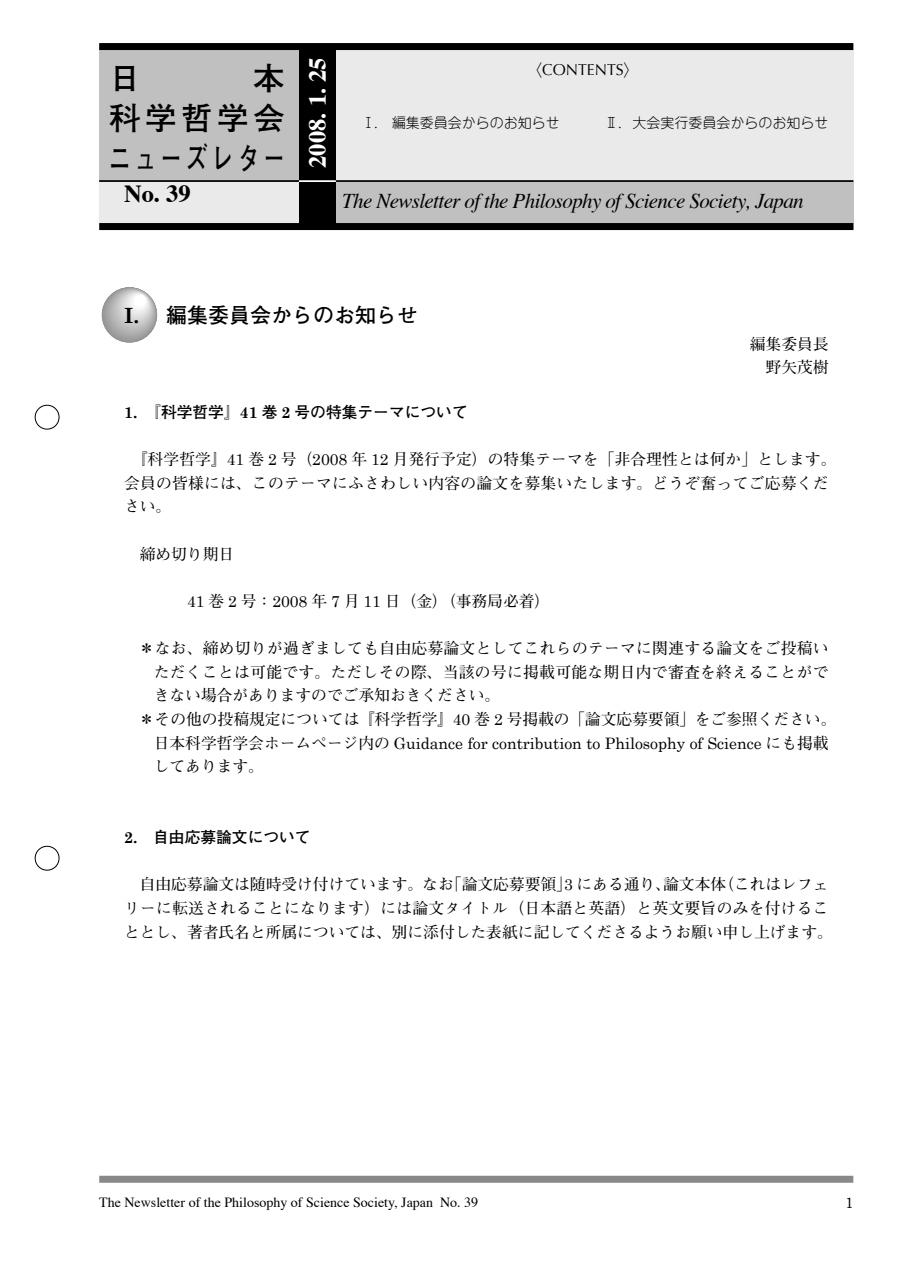
<style>
.page{position:relative;width:903px;height:1275px;background:#fff}
.page>*{position:absolute;margin:0;border:0;box-sizing:border-box;transform-origin:0 0}
.t1{font:700 31.5px "Futo Go B101 Pro";letter-spacing:.2em;color:#000}
.t2{font:700 31.5px "Futo Go B101 Pro";letter-spacing:.2em;color:#000;scale:.68 1}
.t3{font:700 24.5px "Times";color:#fff}
.t4{font:700 24.5px "Times";color:#000}
.t5{font:italic 21px "Times";letter-spacing:-.03em;color:#000}
.t6{font:700 21px "Futo Go B101 Pro";color:#000}
.本文{font:700 15.75px/23.6px "Futo Min A101 Pro";letter-spacing:.005em;color:#000}
.本文-1{font:700 15.75px/23.6px "Futo Min A101 Pro";color:#000;text-align:justify}
.見出し{font:700 15.75px "Futo Go B101 Pro";color:#000}
.t7{font:15.75px "Optima";color:#000}
.大会報告-報告名{font:700 15.75px "Futo Min A101 Pro";color:#000}
.t8{font:14px "Times";color:#000}
.t9{font:300 14px "Jun 101 Pro";color:#000}
.t10{font:700 14px "Futo Min A101 Pro";color:#000}
.s1{font-family:"Futo Min A101 Pro";font-weight:700}
.s2{font-family:"Century Schoolbook"}
.s3{font-family:"Century Schoolbook";font-weight:400}
</style>
<div class="page">
<div style="left:99px;top:1176px;width:754px;height:7px;background:#888"></div>
<div style="left:35px;top:405px;width:24px;height:25px;border:1px solid #000;border-radius:50%"></div>
<div style="left:35px;top:846px;width:24px;height:25px;border:1px solid #000;border-radius:50%"></div>
<div style="left:103px;top:287px;width:54px;height:55px;background:#979797;border-radius:50%"></div>
<div style="left:105px;top:288px;width:51px;height:51px;background:#a0a0a0;border-radius:50%"></div>
<div style="left:106px;top:288px;width:50px;height:50px;background:#a3a3a3;border-radius:50%"></div>
<div style="left:110px;top:289px;width:44px;height:45px;background:#b0b0b0;border-radius:50%"></div>
<div style="left:110px;top:289px;width:44px;height:44px;background:#b1b1b1;border-radius:50%"></div>
<div style="left:111px;top:289px;width:43px;height:43px;background:#b4b4b4;border-radius:50%"></div>
<div style="left:111px;top:290px;width:43px;height:42px;background:#b5b5b5;border-radius:50%"></div>
<div style="left:112px;top:290px;width:42px;height:42px;background:#b6b6b6;border-radius:50%"></div>
<div style="left:113px;top:290px;width:40px;height:40px;background:#bbb;border-radius:50%"></div>
<div style="left:114px;top:290px;width:39px;height:40px;background:#bcbcbc;border-radius:50%"></div>
<div style="left:115px;top:290px;width:38px;height:38px;background:#c0c0c0;border-radius:50%"></div>
<div style="left:115px;top:290px;width:37px;height:38px;background:#c2c2c2;border-radius:50%"></div>
<div style="left:117px;top:291px;width:35px;height:35px;background:#c8c8c8;border-radius:50%"></div>
<div style="left:118px;top:291px;width:34px;height:34px;background:#c9c9c9;border-radius:50%"></div>
<div style="left:118px;top:291px;width:33px;height:33px;background:#ccc;border-radius:50%"></div>
<div style="left:119px;top:291px;width:32px;height:33px;background:#cdcdcd;border-radius:50%"></div>
<div style="left:120px;top:291px;width:31px;height:32px;background:#d0d0d0;border-radius:50%"></div>
<div style="left:121px;top:292px;width:29px;height:29px;background:#d6d6d6;border-radius:50%"></div>
<div style="left:123px;top:292px;width:27px;height:27px;background:#dcdcdc;border-radius:50%"></div>
<div style="left:124px;top:292px;width:26px;height:26px;background:#dcdcdc;border-radius:50%"></div>
<div style="left:125px;top:293px;width:24px;height:24px;background:#e1e1e1;border-radius:50%"></div>
<div style="left:125px;top:293px;width:24px;height:23px;background:#e2e2e2;border-radius:50%"></div>
<div style="left:126px;top:293px;width:23px;height:23px;background:#e5e5e5;border-radius:50%"></div>
<div style="left:127px;top:293px;width:21px;height:21px;background:#e9e9e9;border-radius:50%"></div>
<div style="left:128px;top:293px;width:20px;height:20px;background:#ebebeb;border-radius:50%"></div>
<div style="left:129px;top:294px;width:19px;height:19px;background:#ededed;border-radius:50%"></div>
<div style="left:130px;top:294px;width:17px;height:17px;background:#f2f2f2;border-radius:50%"></div>
<div style="left:131px;top:294px;width:16px;height:16px;background:#f6f6f6;border-radius:50%"></div>
<div style="left:133px;top:295px;width:13px;height:13px;background:#fbfbfb;border-radius:50%"></div>
<div style="left:135px;top:295px;width:11px;height:11px;background:#fff;border-radius:50%"></div>
<div style="left:99px;top:182px;width:200px;height:47px;background:#eaeaea"></div>
<div style="left:336px;top:44px;width:517px;height:138px;background:#eaeaea"></div>
<div style="left:336px;top:181px;width:517px;height:48px;background:#c0c0c0"></div>
<div style="left:99px;top:44px;width:200px;height:137px;background:#c0c0c0"></div>
<hr style="left:99px;top:180px;width:754px;height:2px;background:#000">
<div style="left:299px;top:44px;width:37px;height:186px;background:#000"></div>
<hr style="left:299px;top:180px;width:37px;height:2px;background:#fff">
<div style="left:99px;top:43px;width:754px;height:7px;background:#000"></div>
<div style="left:99px;top:223px;width:754px;height:7px;background:#000"></div>
<p class="t3" style="left:294px;top:168px;width:112px;rotate:-90deg">2008. 1. 25</p>
<p class="t7" style="left:526px;top:60px;width:114px"><span class="s1">〈</span>CONTENTS<span class="s1">〉</span></p>
<p class="t1" style="left:109px;top:52px;width:33px">日</p>
<p class="t1" style="left:253px;top:52px;width:33px">本</p>
<p class="t1" style="left:109px;top:93px;width:177px">科学哲学会</p>
<p class="t2" style="left:109px;top:133px;width:260px">ニューズレター</p>
<p class="t4" style="left:124px;top:170px;width:68px">No. 39</p>
<p class="t5" style="left:342px;top:182px;width:463px">The Newsletter of the Philosophy of Science Society, Japan</p>
<p class="t9" style="left:361px;top:111px;width:200px">Ⅰ.　編集委員会からのお知らせ</p>
<p class="t9" style="left:604px;top:111px;width:226px">Ⅱ.　大会実行委員会からのお知らせ</p>
<p class="t6" style="left:124px;top:298px;width:296px"><span class="s2">I.</span> 編集委員会からのお知らせ</p>
<p class="大会報告-報告名" style="left:750px;top:331px;width:80px">編集委員長</p>
<p class="大会報告-報告名" style="left:765px;top:355px;width:64px">野矢茂樹</p>
<p class="見出し" style="left:124px;top:399px;width:345px"><span class="s2">1.</span> 『科学哲学』<span class="s2">41</span> 巻 <span class="s2">2</span> 号の特集テーマについて</p>
<p class="本文" style="left:124px;top:445px;width:714px;text-indent:8px">『科学哲学』<span class="s3">41</span> 巻 <span class="s3">2</span> 号（<span class="s3">2008</span> 年 <span class="s3">12</span> 月発行予定）の特集テーマを「非合理性とは何か」とします。会員の皆様には、このテーマにふさわしい内容の論文を募集いたします。どうぞ奮ってご応募ください。</p>
<p class="本文" style="left:140px;top:540px;width:96px">締め切り期日</p>
<p class="本文" style="left:187px;top:587px;width:365px"><span class="s3">41</span> 巻 <span class="s3">2</span> 号：<span class="s3">2008</span> 年 <span class="s3">7</span> 月 <span class="s3">11</span> 日（金）（事務局必着）</p>
<p class="本文-1" style="left:154px;top:634px;width:676px;text-indent:-15px">＊なお、締め切りが過ぎましても自由応募論文としてこれらのテーマに関連する論文をご投稿いただくことは可能です。ただしその際、当該の号に掲載可能な期日内で審査を終えることができない場合がありますのでご承知おきください。</p>
<p class="本文-1" style="left:154px;top:705px;width:684px;text-align:left;text-indent:-15px">＊その他の投稿規定については『科学哲学』<span class="s3">40</span> 巻 <span class="s3">2</span> 号掲載の「論文応募要領」をご参照ください。日本科学哲学会ホームページ内の <span class="s3">Guidance for contribution to Philosophy of Science</span> にも掲載してあります。</p>
<p class="見出し" style="left:124px;top:824px;width:188px"><span class="s2">2.</span>　自由応募論文について</p>
<p class="本文" style="left:124px;top:871px;width:710px;text-indent:16px">自由応募論文は随時受け付けています。なお「論文応募要領」<span class="s3">3</span> にある通り、論文本体（これはレフェリーに転送されることになります）には論文タイトル（日本語と英語）と英文要旨のみを付けることとし、著者氏名と所属については、別に添付した表紙に記してくださるようお願い申し上げます。</p>
<p class="t8" style="left:99px;top:1189px;width:380px">The Newsletter of the Philosophy of Science Society, Japan No. 39</p>
<p class="t10" style="left:846px;top:1192px;width:9px">1</p>
</div>
